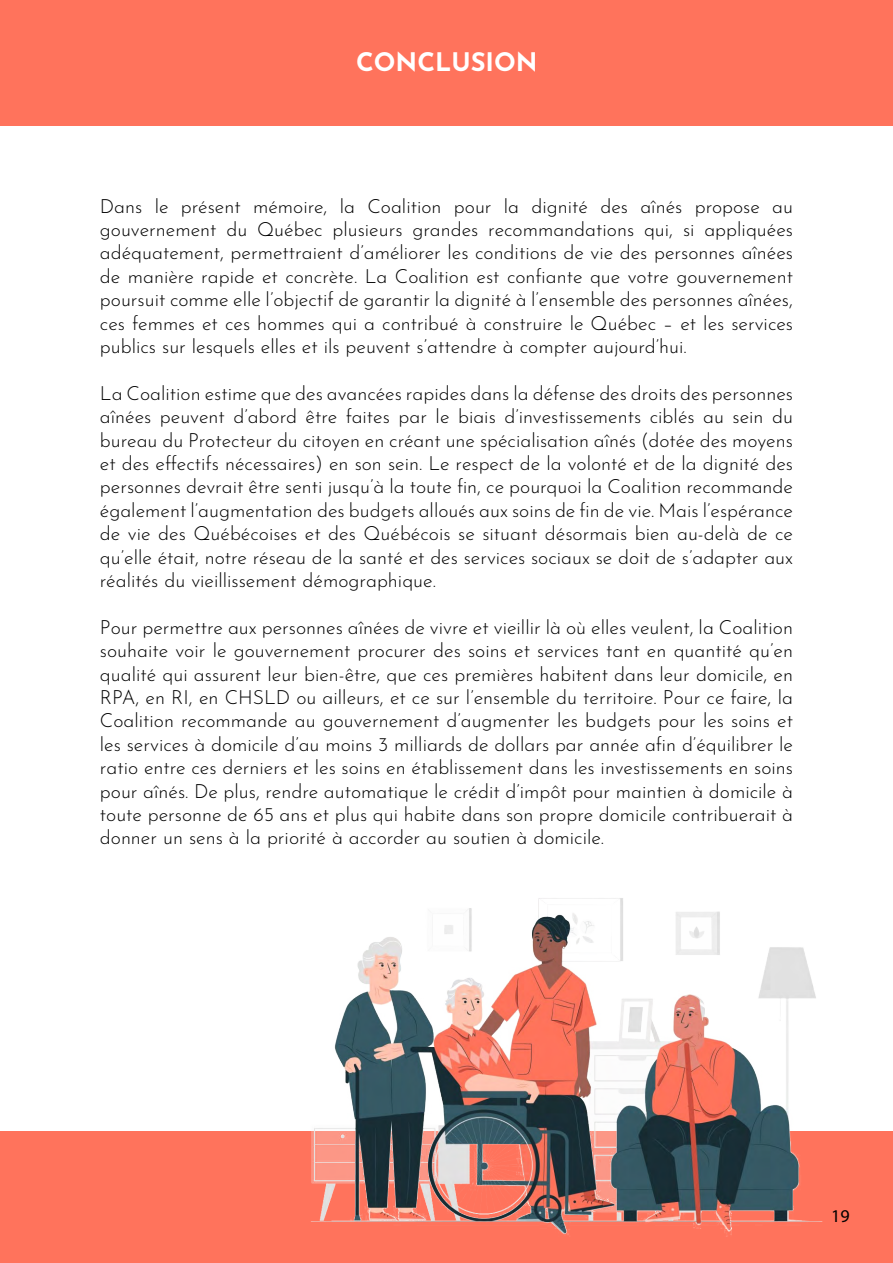
<style>
.page{position:relative;width:893px;height:1263px;background:#fff}
.page>*{position:absolute;margin:0;border:0;box-sizing:border-box;transform-origin:0 0}
.t1{font:100 25.5px "Josefin Sans";color:#fff}
.t2{font:100 19.5px/23.4px "Josefin Sans";color:#000;text-align:justify}
.t3{font:18px "Myriad Pro";color:#000}
</style>
<div class="page">
<div style="left:0;top:0;width:893px;height:125px;background:#ff735c"></div>
<div style="left:0;top:1131px;width:893px;height:132px;background:#ff735c"></div>
<img style="left:311px;top:898px;width:512px;height:339px">
<h1 class="t1" style="left:356px;top:43px;width:183px">CONCLUSION</h1>
<p class="t2" style="left:100px;top:192px;width:695px">Dans le présent mémoire, la Coalition pour la dignité des aînés propose au gouvernement du Québec plusieurs grandes recommandations qui, si appliquées adéquatement, permettraient d’améliorer les conditions de vie des personnes aînées de manière rapide et concrète. La Coalition est confiante que votre gouvernement poursuit comme elle l’objectif de garantir la dignité à l’ensemble des personnes aînées, ces femmes et ces hommes qui a contribué à construire le Québec – et les services publics sur lesquels elles et ils peuvent s’attendre à compter aujourd’hui.</p>
<p class="t2" style="left:100px;top:380px;width:695px">La Coalition estime que des avancées rapides dans la défense des droits des personnes aînées peuvent d’abord être faites par le biais d’investissements ciblés au sein du bureau du Protecteur du citoyen en créant une spécialisation aînés (dotée des moyens et des effectifs nécessaires) en son sein. Le respect de la volonté et de la dignité des personnes devrait être senti jusqu’à la toute fin, ce pourquoi la Coalition recommande également l’augmentation des budgets alloués aux soins de fin de vie. Mais l’espérance de vie des Québécoises et des Québécois se situant désormais bien au-delà de ce qu’elle était, notre réseau de la santé et des services sociaux se doit de s’adapter aux réalités du vieillissement démographique.</p>
<p class="t2" style="left:100px;top:614px;width:695px">Pour permettre aux personnes aînées de vivre et vieillir là où elles veulent, la Coalition souhaite voir le gouvernement procurer des soins et services tant en quantité qu’en qualité qui assurent leur bien-être, que ces premières habitent dans leur domicile, en RPA, en RI, en CHSLD ou ailleurs, et ce sur l’ensemble du territoire. Pour ce faire, la Coalition recommande au gouvernement d’augmenter les budgets pour les soins et les services à domicile d’au moins 3 milliards de dollars par année afin d’équilibrer le ratio entre ces derniers et les soins en établissement dans les investissements en soins pour aînés. De plus, rendre automatique le crédit d’impôt pour maintien à domicile à toute personne de 65 ans et plus qui habite dans son propre domicile contribuerait à donner un sens à la priorité à accorder au soutien à domicile.</p>
<p class="t3" style="left:831px;top:1205px;width:20px">19</p>
<p class="t3" style="left:831px;top:1208px;width:20px">19</p>
</div>
